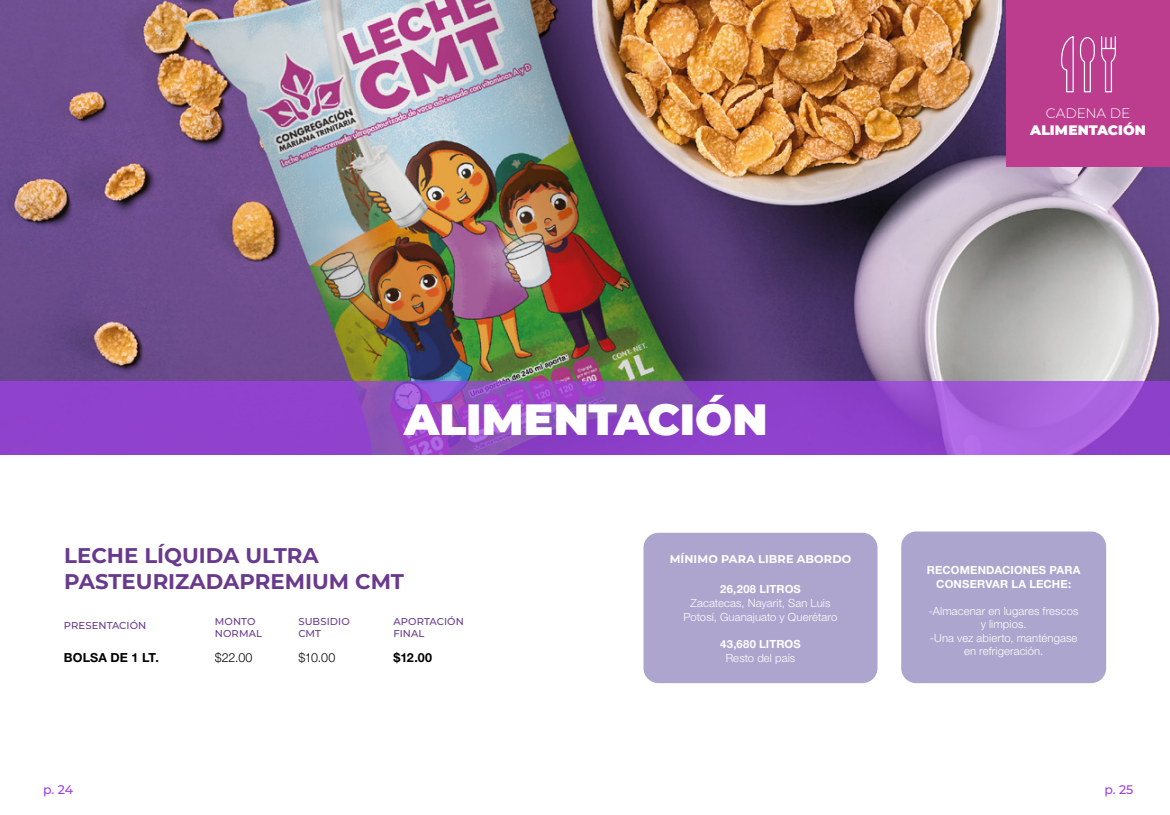
<style>
.page{position:relative;width:1170px;height:815px;background:#fff}
.page>*{position:absolute;margin:0;border:0;box-sizing:border-box;transform-origin:0 0}
.t1{font:900 43.75px "Montserrat";color:#fff}
.t2{font:700 21.25px/25.5px "Montserrat";color:#69398d}
.t3{font:900 13.75px "Montserrat";letter-spacing:.01em;color:#fff}
.t4{font:300 13.75px "Montserrat";letter-spacing:-.005em;color:#fff}
.t5{font:700 12.5px "Helvetica Neue LT Std";letter-spacing:.01em;color:#000}
.t6{font:300 12.5px "Helvetica Neue LT Std";letter-spacing:.005em;color:#000}
.t7{font:500 12.5px "Montserrat";color:#9e40e6}
.t8{font:300 11.25px/13.5px "Helvetica Neue LT Std";letter-spacing:.01em;color:#fff;text-align:center}
.t9{font:700 11.25px/13.5px "Helvetica Neue LT Std";letter-spacing:.015em;color:#fff;text-align:center}
.t10{font:700 11.25px "Montserrat";letter-spacing:.015em;color:#fff}
.t11{font:500 10px/12px "Montserrat";letter-spacing:.01em;color:#693a8e}
</style>
<div class="page">
<img style="left:0;top:0;width:1169px;height:381px">
<svg style="left:0;top:381px;width:1169px;height:74px;background:#9349cc"></svg>
<div style="left:901px;top:531px;width:205px;height:152px;background:#aca5cd;border-radius:15px"></div>
<div style="left:643px;top:533px;width:234px;height:150px;background:#ada5cd;border-radius:15px"></div>
<div style="left:1005px;top:0;width:164px;height:167px;background:#bc3c8e"></div>
<svg style="left:1061px;top:36px;width:55px;height:57px"></svg>
<p class="t4" style="left:1045px;top:104px;width:86px">CADENA DE</p>
<p class="t3" style="left:1030px;top:120px;width:117px">ALIMENTACIÓN</p>
<h1 class="t1" style="left:404px;top:387px;width:365px">ALIMENTACIÓN</h1>
<h2 class="t2" style="left:64px;top:542px;width:341px">LECHE LÍQUIDA ULTRA<br>PASTEURIZADAPREMIUM CMT</h2>
<p class="t11" style="left:64px;top:619px;width:84px">PRESENTACIÓN</p>
<p class="t11" style="left:298px;top:615px;width:53px">SUBSIDIO<br>CMT</p>
<p class="t11" style="left:393px;top:615px;width:72px">APORTACIÓN<br>FINAL</p>
<p class="t5" style="left:64px;top:650px;width:96px">BOLSA DE 1 LT.</p>
<p class="t6" style="left:215px;top:650px;width:39px">$22.00</p>
<p class="t6" style="left:298px;top:650px;width:38px">$10.00</p>
<p class="t5" style="left:393px;top:650px;width:40px">$12.00</p>
<p class="t11" style="left:215px;top:615px;width:49px">MONTO<br>NORMAL</p>
<p class="t10" style="left:669px;top:551px;width:183px">MÍNIMO PARA LIBRE ABORDO</p>
<p class="t9" style="left:720px;top:582px;width:82px">26,208 LITROS</p>
<p class="t8" style="left:683px;top:596px;width:155px">Zacatecas, Nayarit, San Luis<br>Potosí, Guanajuato y Querétaro</p>
<p class="t9" style="left:720px;top:637px;width:82px">43,680 LITROS</p>
<p class="t8" style="left:725px;top:651px;width:71px">Resto del país</p>
<p class="t9" style="left:926px;top:563px;width:155px">RECOMENDACIONES PARA<br>CONSERVAR LA LECHE:</p>
<p class="t8" style="left:928px;top:604px;width:151px">-Almacenar en lugares frescos y limpios.<br>-Una vez abierto, manténgase en refrigeración.</p>
<p class="t7" style="left:43px;top:780px;width:31px">p. 24</p>
<p class="t7" style="left:1104px;top:780px;width:30px">p. 25</p>
</div>
